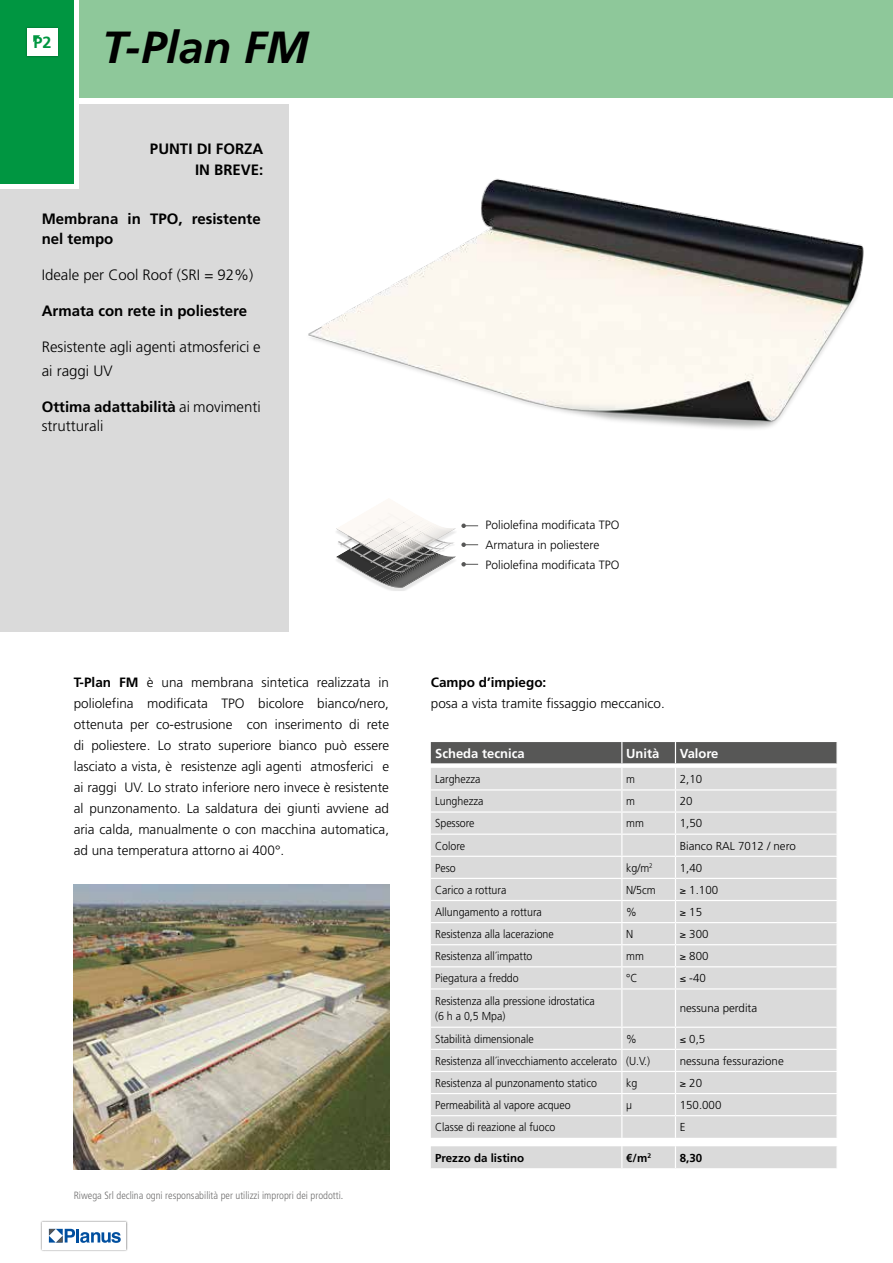
<style>
.page{position:relative;width:893px;height:1263px;background:#fff}
.page>*{position:absolute;margin:0;border:0;box-sizing:border-box;transform-origin:0 0}
.t1{font:italic 700 45px "Frutiger";color:#000}
.t2{font:700 16.2px "Frutiger";color:#009641}
.t3{font:300 15px/24px "Frutiger";color:#000}
.t4{font:700 15px/21px "Frutiger";color:#000;text-align:right}
.t5{font:300 13.5px/21px "Frutiger";color:#000;text-align:justify}
.t6{font:700 13.5px "Frutiger";color:#000}
.t7{font:700 13.05px "Frutiger";color:#fff}
.t8{font:300 12px "Frutiger";color:#000}
.t9{font:300 11.55px/15.1px "Frutiger";color:#000;scale:.92 1}
.t10{font:300 11.55px "Frutiger";color:#000}
.t11{font:700 11.55px "Frutiger";color:#000}
.t12{font:300 condensed 10.5px "Frutiger";color:#706f6f}
.s1{font-weight:700}
</style>
<div class="page">
<div style="left:0;top:189px;width:289px;height:442px;background:#dadada"></div>
<div style="left:80px;top:104px;width:209px;height:95px;background:#dadada"></div>
<div style="left:0;top:0;width:74px;height:184px;background:#009641"></div>
<div style="left:80px;top:0;width:813px;height:98px;background:#8ec89a"></div>
<div style="left:25px;top:27px;width:35px;height:31px;background:#000;opacity:.3"></div>
<div style="left:27px;top:29px;width:31px;height:27px;background:#fff"></div>
<svg style="left:33px;top:35px;width:7px;height:7px"></svg>
<div style="left:41px;top:1220px;width:88px;height:31px;background:#000;opacity:.5"></div>
<div style="left:43px;top:1222px;width:83px;height:27px;background:#fff"></div>
<svg style="left:49px;top:1229px;width:72px;height:14px"></svg>
<svg style="left:431px;top:989px;width:405px;height:179px;background:#dcdcdc"></svg>
<hr style="left:431px;top:1027px;width:191px;height:1px;background:#fff">
<hr style="left:622px;top:1027px;width:53px;height:1px;background:#fff">
<hr style="left:675px;top:1027px;width:163px;height:1px;background:#fff">
<hr style="left:431px;top:1049px;width:191px;height:1px;background:#fff">
<hr style="left:622px;top:1049px;width:53px;height:1px;background:#fff">
<hr style="left:675px;top:1049px;width:163px;height:1px;background:#fff">
<hr style="left:431px;top:1071px;width:191px;height:1px;background:#fff">
<hr style="left:622px;top:1071px;width:53px;height:1px;background:#fff">
<hr style="left:675px;top:1071px;width:163px;height:1px;background:#fff">
<hr style="left:431px;top:1093px;width:191px;height:1px;background:#fff">
<hr style="left:622px;top:1093px;width:53px;height:1px;background:#fff">
<hr style="left:675px;top:1093px;width:163px;height:1px;background:#fff">
<hr style="left:431px;top:1115px;width:191px;height:1px;background:#fff">
<hr style="left:622px;top:1115px;width:53px;height:1px;background:#fff">
<hr style="left:675px;top:1115px;width:163px;height:1px;background:#fff">
<hr style="left:621px;top:989px;width:1px;height:38px;background:#fff">
<hr style="left:675px;top:989px;width:1px;height:38px;background:#fff">
<svg style="left:621px;top:1028px;width:1px;height:140px"></svg>
<svg style="left:675px;top:1028px;width:1px;height:140px"></svg>
<svg style="left:431px;top:742px;width:406px;height:246px;background:#d0d0d0"></svg>
<hr style="left:836px;top:835px;width:2px;height:21px;background:#fff">
<hr style="left:431px;top:789px;width:191px;height:1px;background:#fff">
<hr style="left:431px;top:811px;width:191px;height:2px;background:#fff">
<hr style="left:431px;top:833px;width:191px;height:2px;background:#fff">
<hr style="left:622px;top:789px;width:53px;height:1px;background:#fff">
<hr style="left:622px;top:811px;width:53px;height:2px;background:#fff">
<hr style="left:622px;top:833px;width:53px;height:2px;background:#fff">
<hr style="left:675px;top:789px;width:163px;height:1px;background:#fff">
<hr style="left:675px;top:811px;width:163px;height:2px;background:#fff">
<hr style="left:675px;top:833px;width:163px;height:2px;background:#fff">
<hr style="left:431px;top:856px;width:191px;height:1px;background:#fff">
<hr style="left:622px;top:856px;width:53px;height:1px;background:#fff">
<hr style="left:675px;top:856px;width:163px;height:1px;background:#fff">
<img style="left:74px;top:884px;width:315px;height:285px">
<svg style="left:461px;top:523px;width:17px;height:5px"></svg>
<svg style="left:461px;top:542px;width:17px;height:5px"></svg>
<svg style="left:461px;top:562px;width:17px;height:4px"></svg>
<img style="left:383px;top:587px;width:28px;height:4px">
<svg style="left:336px;top:512px;width:119px;height:75px"></svg>
<img style="left:308px;top:178px;width:556px;height:251px">
<p class="t2" style="left:34px;top:33px;width:20px">P2</p>
<h1 class="t1" style="left:102px;top:21px;width:208px">T-Plan FM</h1>
<p class="t4" style="left:150px;top:138px;width:115px">PUNTI DI FORZA<br>IN BREVE:</p>
<p class="t4" style="left:42px;top:209px;width:221px;line-height:19.5px;text-align:left">Membrana in TPO, resistente nel tempo</p>
<p class="t3" style="left:42px;top:263px;width:213px">Ideale per Cool Roof (SRI = 92%)</p>
<p class="t4" style="left:42px;top:300px;width:207px">Armata con rete in poliestere</p>
<p class="t3" style="left:42px;top:335px;width:221px">Resistente agli agenti atmosferici e ai raggi UV</p>
<p class="t3" style="left:42px;top:397px;width:221px;line-height:19.5px"><span class="s1">Ottima adattabilità</span> ai movimenti strutturali</p>
<p class="t8" style="left:486px;top:518px;width:135px">Poliolefina modificata TPO</p>
<p class="t8" style="left:486px;top:558px;width:135px">Poliolefina modificata TPO</p>
<p class="t8" style="left:486px;top:538px;width:115px">Armatura in poliestere</p>
<p class="t5" style="left:74px;top:672px;width:317px"><span class="s1">T-Plan FM</span> è una membrana sintetica realizzata in poliolefina modificata TPO bicolore bianco/nero, ottenuta per co-estrusione con inserimento di rete di poliestere. Lo strato superiore bianco può essere lasciato a vista, è resistenze agli agenti atmosferici e ai raggi UV. Lo strato inferiore nero invece è resistente al punzonamento. La saldatura dei giunti avviene ad aria calda, manualmente o con macchina automatica, ad una temperatura attorno ai 400°.</p>
<p class="t12" style="left:74px;top:1189px;width:271px">Riwega Srl declina ogni responsabilità per utilizzi impropri dei prodotti.</p>
<p class="t6" style="left:431px;top:674px;width:117px">Campo d’impiego:</p>
<p class="t5" style="left:431px;top:693px;width:235px">posa a vista tramite fissaggio meccanico.</p>
<p class="t7" style="left:435px;top:745px;width:91px">Scheda tecnica</p>
<p class="t7" style="left:626px;top:745px;width:35px">Unità</p>
<p class="t7" style="left:680px;top:745px;width:40px">Valore</p>
<p class="t9" style="left:435px;top:772px;width:51px">Larghezza</p>
<p class="t9" style="left:626px;top:772px;width:11px">m</p>
<p class="t10" style="left:680px;top:773px;width:24px">2,10</p>
<p class="t9" style="left:435px;top:794px;width:54px">Lunghezza</p>
<p class="t9" style="left:626px;top:794px;width:11px">m</p>
<p class="t10" style="left:680px;top:795px;width:14px">20</p>
<p class="t9" style="left:435px;top:816px;width:44px">Spessore</p>
<p class="t9" style="left:626px;top:816px;width:21px">mm</p>
<p class="t10" style="left:680px;top:817px;width:24px">1,50</p>
<p class="t9" style="left:435px;top:838px;width:34px">Colore</p>
<p class="t10" style="left:680px;top:839px;width:118px">Bianco RAL 7012 / nero</p>
<p class="t9" style="left:435px;top:860px;width:24px">Peso</p>
<p class="t9" style="left:626px;top:860px;width:30px">kg/m<sup>2</sup></p>
<p class="t10" style="left:680px;top:861px;width:24px">1,40</p>
<p class="t9" style="left:435px;top:882px;width:79px">Carico a rottura</p>
<p class="t9" style="left:626px;top:882px;width:34px">N/5cm</p>
<p class="t10" style="left:680px;top:883px;width:40px">≥ 1.100</p>
<p class="t9" style="left:435px;top:904px;width:118px">Allungamento a rottura</p>
<p class="t9" style="left:626px;top:904px;width:13px">%</p>
<p class="t10" style="left:680px;top:905px;width:24px">≥ 15</p>
<p class="t9" style="left:435px;top:926px;width:131px">Resistenza alla lacerazione</p>
<p class="t9" style="left:626px;top:926px;width:9px">N</p>
<p class="t10" style="left:680px;top:927px;width:30px">≥ 300</p>
<p class="t9" style="left:435px;top:949px;width:107px">Resistenza all´impatto</p>
<p class="t9" style="left:626px;top:949px;width:21px">mm</p>
<p class="t10" style="left:680px;top:949px;width:30px">≥ 800</p>
<p class="t9" style="left:435px;top:971px;width:92px">Piegatura a freddo</p>
<p class="t9" style="left:626px;top:971px;width:14px">°C</p>
<p class="t10" style="left:680px;top:972px;width:28px">≤ -40</p>
<p class="t9" style="left:435px;top:993px;width:175px">Resistenza alla pressione idrostatica (6 h a 0,5 Mpa)</p>
<p class="t10" style="left:680px;top:1002px;width:79px">nessuna perdita</p>
<p class="t9" style="left:435px;top:1031px;width:109px">Stabilità dimensionale</p>
<p class="t9" style="left:626px;top:1031px;width:13px">%</p>
<p class="t10" style="left:680px;top:1032px;width:27px">≤ 0,5</p>
<p class="t9" style="left:435px;top:1053px;width:235px">Resistenza all´invecchiamento accelerato (U.V.)</p>
<p class="t10" style="left:680px;top:1054px;width:106px">nessuna fessurazione</p>
<p class="t9" style="left:435px;top:1075px;width:177px">Resistenza al punzonamento statico</p>
<p class="t9" style="left:626px;top:1075px;width:14px">kg</p>
<p class="t10" style="left:680px;top:1076px;width:24px">≥ 20</p>
<p class="t9" style="left:435px;top:1097px;width:149px">Permeabilità al vapore acqueo</p>
<p class="t9" style="left:626px;top:1097px;width:8px">µ</p>
<p class="t10" style="left:680px;top:1098px;width:43px">150.000</p>
<p class="t9" style="left:435px;top:1120px;width:132px">Classe di reazione al fuoco</p>
<p class="t10" style="left:680px;top:1120px;width:7px">E</p>
<p class="t11" style="left:435px;top:1151px;width:91px">Prezzo da listino</p>
<p class="t11" style="left:626px;top:1151px;width:26px">€/m<sup>2</sup></p>
<p class="t11" style="left:680px;top:1151px;width:24px">8,30</p>
</div>
